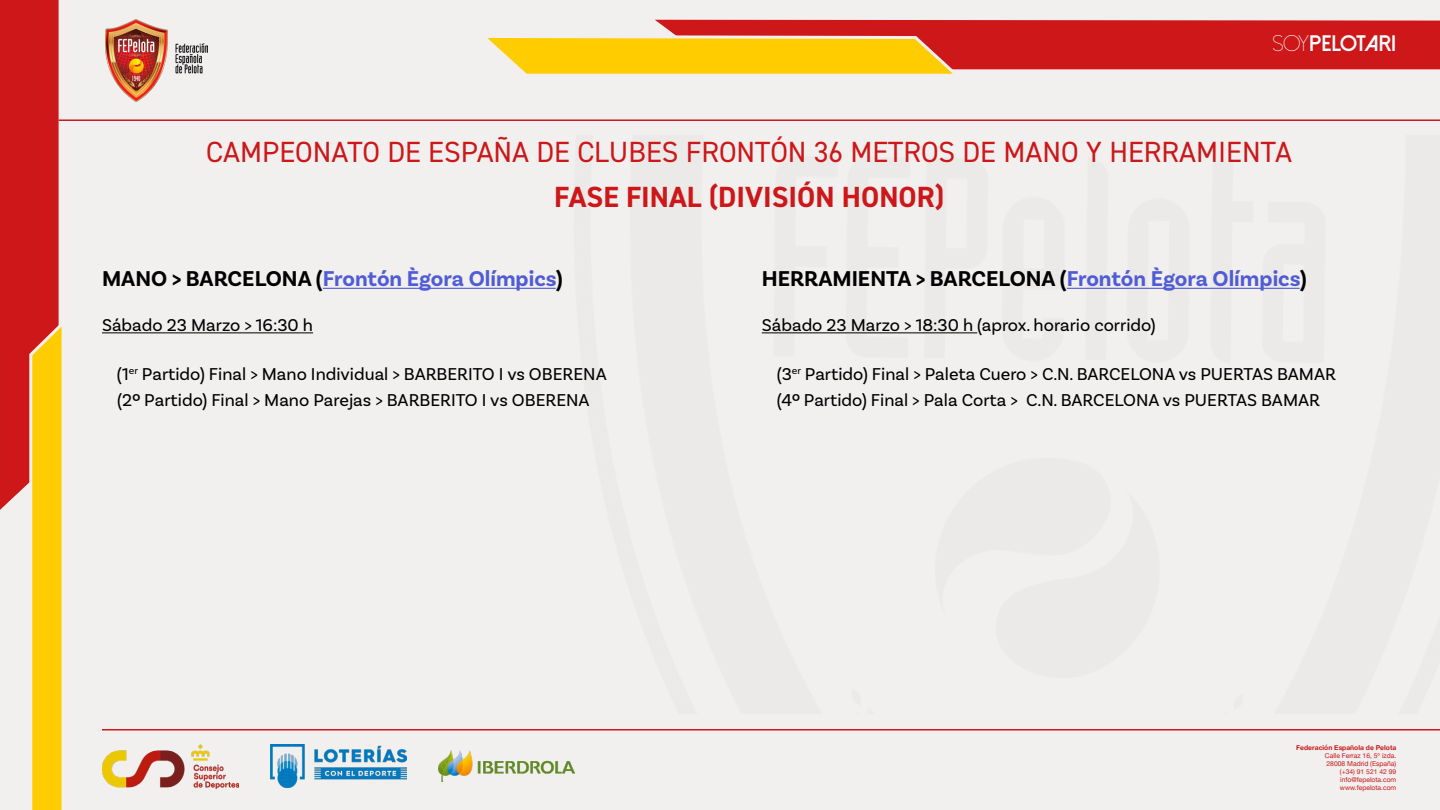
<style>
.page{position:relative;width:1440px;height:810px;background:#f2efef}
.page>*{position:absolute;margin:0;border:0;box-sizing:border-box;transform-origin:0 0}
.t1{font:29.25px "DIN2014";color:#cd1719}
.t2{font:700 29.25px "DIN2014";color:#cd1719}
.t3{font:700 22.5px "Basic Sans";color:#000}
.t4{font:700 22.5px "Basic Sans";color:#4f5cd6}
.t5{font:800 22.5px "Dolce Vita";color:#fff}
.t6{font:18px/26.2px "Basic Sans";color:#000}
.t7{font:6.75px/8.1px "Helvetica Neue";color:#cd1719;text-align:right}
.t8{font:700 6.75px "Helvetica Neue";color:#cd1719}
.s1{font-weight:300}
.s2{color:#000}
.s3{color:#4f5cd6}
</style>
<div class="page">
<img style="left:106px;top:20px;width:102px;height:81px">
<svg style="left:487px;top:20px;width:953px;height:54px;background:#e06b30"></svg>
<hr style="left:59px;top:119px;width:1381px;height:2px;background:#cd1719">
<svg style="left:0;top:0;width:67px;height:810px"></svg>
<hr style="left:102px;top:729px;width:1338px;height:1px;background:#cd1719">
<img style="left:102px;top:745px;width:137px;height:43px">
<img style="left:438px;top:751px;width:137px;height:31px">
<img style="left:270px;top:745px;width:137px;height:43px">
<hr style="left:323px;top:288px;width:233px;height:1px;background:#4f5cd6">
<hr style="left:102px;top:332px;width:211px;height:1px;background:#000">
<hr style="left:1067px;top:288px;width:233px;height:1px;background:#4f5cd6">
<hr style="left:762px;top:332px;width:215px;height:1px;background:#000">
<p class="t5" style="left:1273px;top:32px;width:125px"><span class="s1">SOY</span>PELOTARI</p>
<h1 class="t1" style="left:206px;top:134px;width:1087px">CAMPEONATO DE ESPAÑA DE CLUBES FRONTÓN 36 METROS DE MANO Y HERRAMIENTA</h1>
<h1 class="t2" style="left:554px;top:178px;width:391px">FASE FINAL (DIVISIÓN HONOR)</h1>
<p class="t4" style="left:102px;top:265px;width:462px"><span class="s2">MANO &gt; BARCELONA (</span>Frontón Ègora Olímpics<span class="s2">)</span></p>
<p class="t6" style="left:102px;top:312px;width:213px">Sábado 23 Marzo &gt; 16:30 h</p>
<p class="t6" style="left:117px;top:361px;width:491px">(1<sup>er</sup> Partido) Final &gt; Mano Individual &gt; BARBERITO I vs OBERENA (2º Partido) Final &gt; Mano Parejas &gt; BARBERITO I vs OBERENA</p>
<p class="t3" style="left:762px;top:265px;width:546px">HERRAMIENTA &gt; BARCELONA (<span class="s3">Frontón Ègora Olímpics</span>)</p>
<p class="t6" style="left:762px;top:312px;width:395px">Sábado 23 Marzo &gt; 18:30 h (aprox. horario corrido)</p>
<p class="t6" style="left:777px;top:361px;width:561px">(3<sup>er</sup> Partido) Final &gt; Paleta Cuero &gt; C.N. BARCELONA vs PUERTAS BAMAR (4º Partido) Final &gt; Pala Corta &gt; C.N. BARCELONA vs PUERTAS BAMAR</p>
<p class="t8" style="left:1296px;top:742px;width:101px">Federación Española de Pelota</p>
<p class="t7" style="left:1325px;top:752px;width:73px">Calle Ferraz 16, 5º izda.<br>28008 Madrid (España) (+34) 91 521 42 99 info@fepelota.com www.fepelota.com</p>
</div>
